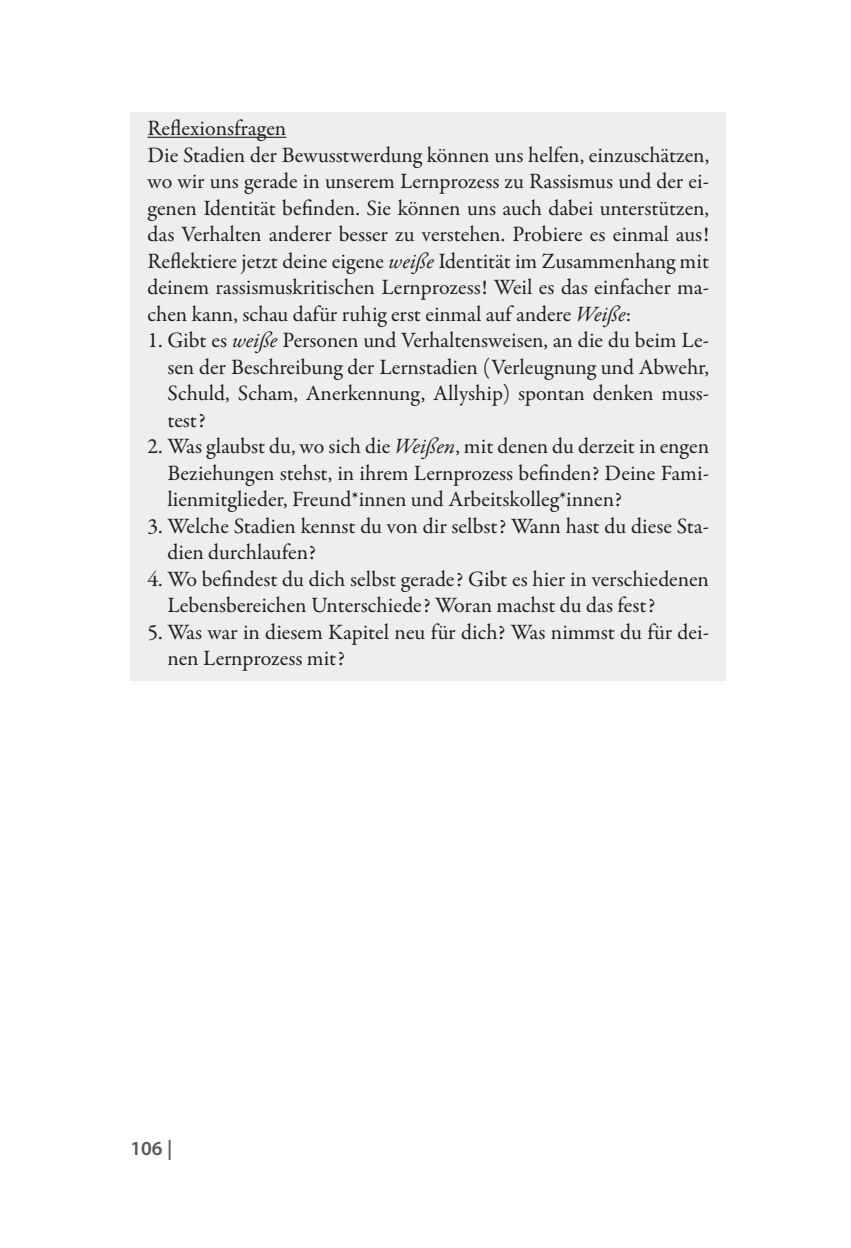
<style>
.page{position:relative;width:851px;height:1248px;background:#fff}
.page>*{position:absolute;margin:0;border:0;box-sizing:border-box;transform-origin:0 0}
.Aufzählung_im_Kasten{font:22px/26.4px "Garamond Premr Pro";color:#231f20}
.Kasten{font:22px/26.4px "Garamond Premr Pro";color:#231f20;text-align:justify}
.t1{font:600 20px "Myriad Pro";color:#57585a}
.s1{font-style:italic}
</style>
<div class="page">
<div style="left:130px;top:112px;width:596px;height:568px;background:#eeeeef"></div>
<hr style="left:147px;top:137px;width:139px;height:1px;background:#231f20">
<p class="Kasten" style="left:147px;top:115px;width:140px">Reflexionsfragen</p>
<p class="Kasten" style="left:147px;top:142px;width:563px">Die Stadien der Bewusstwerdung können uns helfen, einzuschätzen, wo wir uns gerade in unserem Lernprozess zu Rassismus und der ei&shy;genen Identität befinden. Sie können uns auch dabei unterstützen, das Verhalten anderer besser zu verstehen. Probiere es einmal aus!<br>Reflektiere jetzt deine eigene <span class="s1">weiße</span> Identität im Zusammenhang mit deinem rassismuskritischen Lernprozess! Weil es das einfacher ma&shy;chen kann, schau dafür ruhig erst einmal auf andere <span class="s1">Weiße</span>:</p>
<p class="Aufzählung_im_Kasten" style="left:167px;top:327px;width:543px;text-align:justify;text-indent:-20px">1. Gibt es <span class="s1">weiße</span> Personen und Verhaltensweisen, an die du beim Le&shy;sen der Beschreibung der Lernstadien (Verleugnung und Abwehr, Schuld, Scham, Anerkennung, Allyship) spontan denken muss&shy;test?</p>
<p class="Aufzählung_im_Kasten" style="left:167px;top:433px;width:543px;text-align:justify;text-indent:-20px">2. Was glaubst du, wo sich die <span class="s1">Weißen</span>, mit denen du derzeit in engen Beziehungen stehst, in ihrem Lernprozess befinden? Deine Fami&shy;lienmitglieder, Freund*innen und Arbeitskolleg*innen?</p>
<p class="Aufzählung_im_Kasten" style="left:167px;top:513px;width:543px;text-indent:-20px">3. Welche Stadien kennst du von dir selbst? Wann hast du diese Sta&shy;dien durchlaufen?</p>
<p class="Aufzählung_im_Kasten" style="left:167px;top:566px;width:543px;text-indent:-20px">4. Wo befindest du dich selbst gerade? Gibt es hier in verschiedenen<br>Lebensbereichen Unterschiede? Woran machst du das fest?</p>
<p class="Aufzählung_im_Kasten" style="left:167px;top:619px;width:543px;text-indent:-20px">5. Was war in diesem Kapitel neu für dich? Was nimmst du für dei&shy;nen Lernprozess mit?</p>
<p class="t1" style="left:130px;top:1135px;width:43px">106 |</p>
</div>
